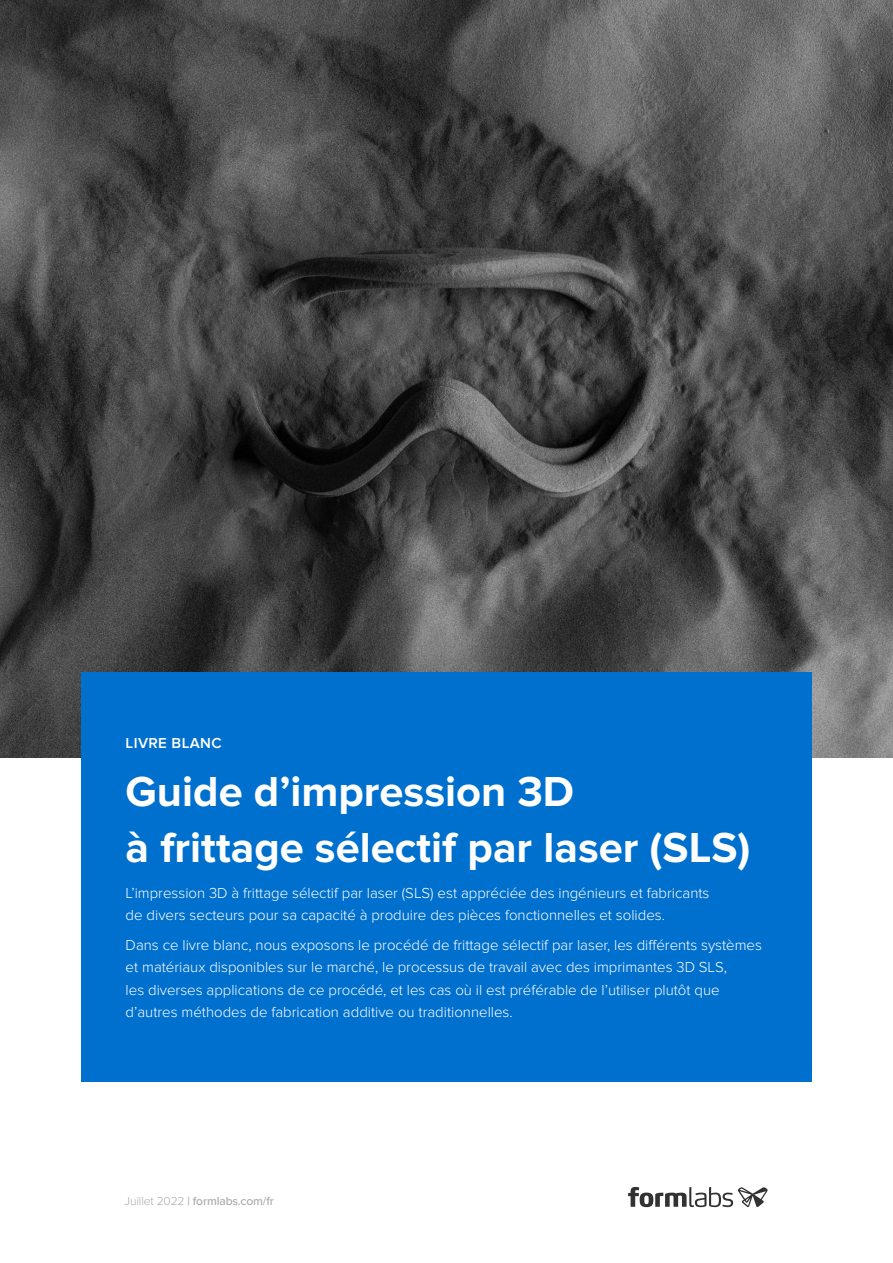
<style>
.page{position:relative;width:893px;height:1263px;background:#fff}
.page>*{position:absolute;margin:0;border:0;box-sizing:border-box;transform-origin:0 0}
.t1{font:700 43.5px/55.5px "Proxima Nova";color:#fff}
.t2{font:300 15px/22.5px "Proxima Nova";color:#fff}
.t3{font:600 15px "Proxima Nova";letter-spacing:.025em;color:#fff}
.t4{font:500 12px "Proxima Nova";letter-spacing:-.01em;color:#a7a9ac}
.s1{font-weight:300}
</style>
<div class="page">
<svg style="left:628px;top:1187px;width:140px;height:20px"></svg>
<img style="left:0;top:0;width:893px;height:758px">
<div style="left:81px;top:672px;width:731px;height:409px;background:#0070ce"></div>
<p class="t3" style="left:126px;top:735px;width:98px">LIVRE BLANC</p>
<h1 class="t1" style="left:126px;top:765px;width:626px">Guide d’impression 3D<br>à frittage sélectif par laser (SLS)</h1>
<p class="t2" style="left:126px;top:882px;width:585px">L’impression 3D à frittage sélectif par laser (SLS) est appréciée des ingénieurs et fabricants de divers secteurs pour sa capacité à produire des pièces fonctionnelles et solides.</p>
<p class="t2" style="left:126px;top:933px;width:638px">Dans ce livre blanc, nous exposons le procédé de frittage sélectif par laser, les différents systèmes et matériaux disponibles sur le marché, le processus de travail avec des imprimantes 3D SLS,<br>les diverses applications de ce procédé, et les cas où il est préférable de l’utiliser plutôt que d’autres méthodes de fabrication additive ou traditionnelles.</p>
<p class="t4" style="left:125px;top:1192px;width:151px"><span class="s1">Juillet 2022</span> | formlabs.com/fr</p>
</div>
